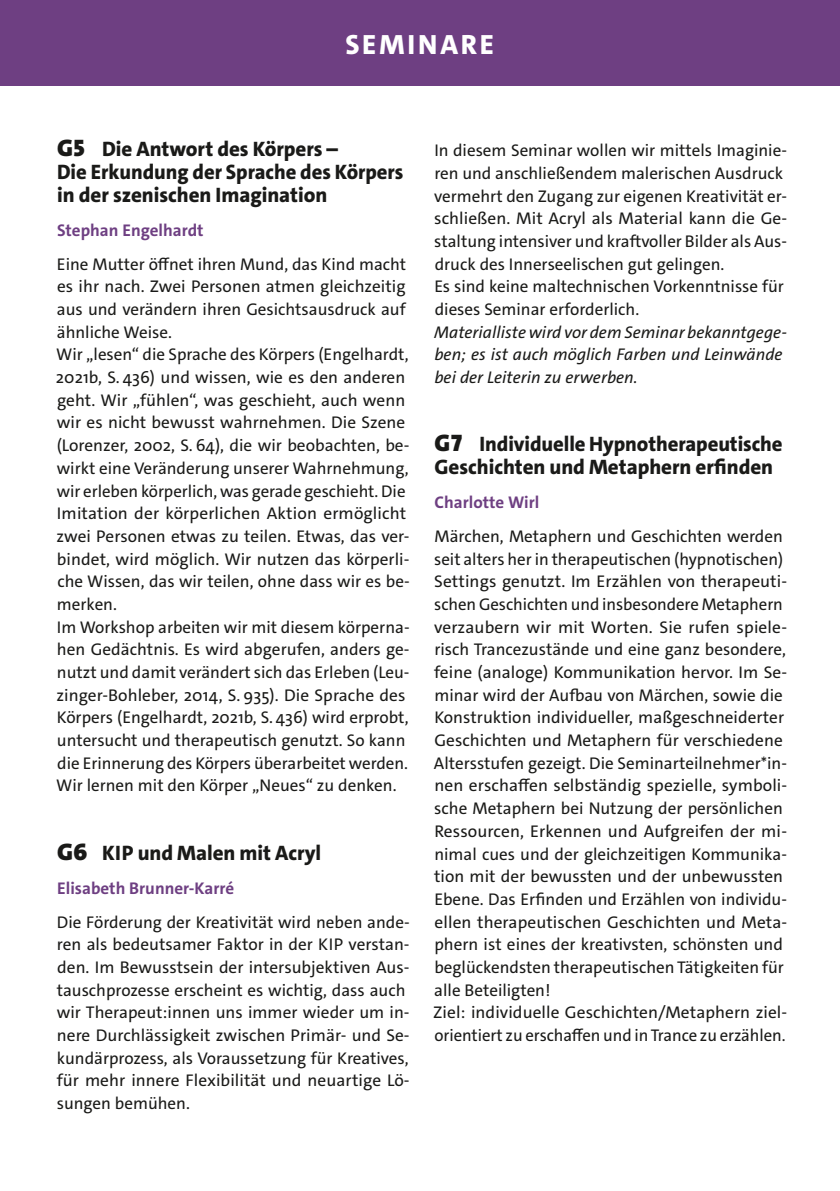
<style>
.page{position:relative;width:840px;height:1191px;background:#fff}
.page>*{position:absolute;margin:0;border:0;box-sizing:border-box;transform-origin:0 0}
.t1{font:800 28px "The Sans";letter-spacing:.1em;color:#fff}
.t2{font:800 21px/22.6px "The Sans";color:#1a1a18}
.t3{font:17px/22.6px "The Sans";color:#1a1a18}
.t4{font:italic 17px/22.6px "The Sans";color:#1a1a18}
.t5{font:700 17px "The Sans";color:#6e3f82}
.s1{font-weight:900;font-size:24px}
</style>
<div class="page">
<div style="left:0;top:0;width:839px;height:85px;background:#6e3f82"></div>
<h1 class="t1" style="left:345px;top:26px;width:150px">SEMINARE</h1>
<p class="t2" style="left:57px;top:138px;width:347px"><span class="s1">G5</span> Die Antwort des Körpers –<br>Die Erkundung der Sprache des Körpers in der szenischen Imagination</p>
<p class="t5" style="left:57px;top:219px;width:148px">Stephan Engelhardt</p>
<p class="t3" style="left:56px;top:253px;width:355px">Eine Mutter öffnet ihren Mund, das Kind macht es ihr nach. Zwei Personen atmen gleichzeitig aus und verändern ihren Gesichtsausdruck auf ähnliche Weise.<br>Wir „lesen“ die Sprache des Körpers (Engelhardt, 2021b, S. 436) und wissen, wie es den anderen geht. Wir „fühlen“, was geschieht, auch wenn wir es nicht bewusst wahrnehmen. Die Szene (Lorenzer, 2002, S. 64), die wir beobachten, be&shy;wirkt eine Veränderung unserer Wahrnehmung, wir erleben körperlich, was gerade geschieht. Die Imitation der körperlichen Aktion ermöglicht zwei Personen etwas zu teilen. Etwas, das ver&shy;bindet, wird möglich. Wir nutzen das körperli&shy;che Wissen, das wir teilen, ohne dass wir es be&shy;merken.<br>Im Workshop arbeiten wir mit diesem körperna&shy;hen Gedächtnis. Es wird abgerufen, anders ge&shy;nutzt und damit verändert sich das Erleben (Leu&shy;zinger-Bohleber, 2014, S. 935). Die Sprache des Körpers (Engelhardt, 2021b, S. 436) wird erprobt, untersucht und therapeutisch genutzt. So kann die Erinnerung des Körpers überarbeitet werden.<br>Wir lernen mit den Körper „Neues“ zu denken.</p>
<p class="t2" style="left:57px;top:841px;width:265px"><span class="s1">G6</span> KIP und Malen mit Acryl</p>
<p class="t5" style="left:57px;top:877px;width:178px">Elisabeth Brunner-Karré</p>
<p class="t3" style="left:57px;top:910px;width:354px">Die Förderung der Kreativität wird neben ande&shy;ren als bedeutsamer Faktor in der KIP verstan&shy;den. Im Bewusstsein der intersubjektiven Aus&shy;tauschprozesse erscheint es wichtig, dass auch wir Therapeut:innen uns immer wieder um in&shy;nere Durchlässigkeit zwischen Primär- und Se&shy;kundärprozess, als Voraussetzung für Kreatives, für mehr innere Flexibilität und neuartige Lö&shy;sungen bemühen.</p>
<p class="t3" style="left:434px;top:139px;width:354px">In diesem Seminar wollen wir mittels Imaginie&shy;ren und anschließendem malerischen Ausdruck vermehrt den Zugang zur eigenen Kreativität er&shy;schließen. Mit Acryl als Material kann die Ge&shy;staltung intensiver und kraftvoller Bilder als Aus&shy;druck des Innerseelischen gut gelingen.<br>Es sind keine maltechnischen Vorkenntnisse für dieses Seminar erforderlich.</p>
<p class="t4" style="left:434px;top:321px;width:354px">Materialliste wird vor dem Seminar bekanntgege&shy;ben; es ist auch möglich Farben und Leinwände bei der Leiterin zu erwerben.</p>
<p class="t2" style="left:434px;top:433px;width:349px"><span class="s1">G7</span> Individuelle Hypnotherapeutische<br>Geschichten und Metaphern erfinden</p>
<p class="t5" style="left:434px;top:491px;width:106px">Charlotte Wirl</p>
<p class="t3" style="left:433px;top:525px;width:355px">Märchen, Metaphern und Geschichten werden seit alters her in therapeutischen (hypnotischen)<br>Settings genutzt. Im Erzählen von therapeuti&shy;schen Geschichten und insbesondere Metaphern verzaubern wir mit Worten. Sie rufen spiele&shy;risch Trancezustände und eine ganz besondere, feine (analoge) Kommunikation hervor. Im Se&shy;minar wird der Aufbau von Märchen, sowie die Konstruktion individueller, maßgeschneiderter Geschichten und Metaphern für verschiedene Altersstufen gezeigt. Die Seminarteilnehmer*in&shy;nen erschaffen selbständig spezielle, symboli&shy;sche Metaphern bei Nutzung der persönlichen Ressourcen, Erkennen und Aufgreifen der mi&shy;nimal cues und der gleichzeitigen Kommunika&shy;tion mit der bewussten und der unbewussten Ebene. Das Erfinden und Erzählen von individu&shy;ellen therapeutischen Geschichten und Meta&shy;phern ist eines der kreativsten, schönsten und beglückendsten therapeutischen Tätigkeiten für alle Beteiligten!<br>Ziel: individuelle Geschichten/Metaphern ziel&shy;orientiert zu erschaffen und in Trance zu erzählen.</p>
</div>
